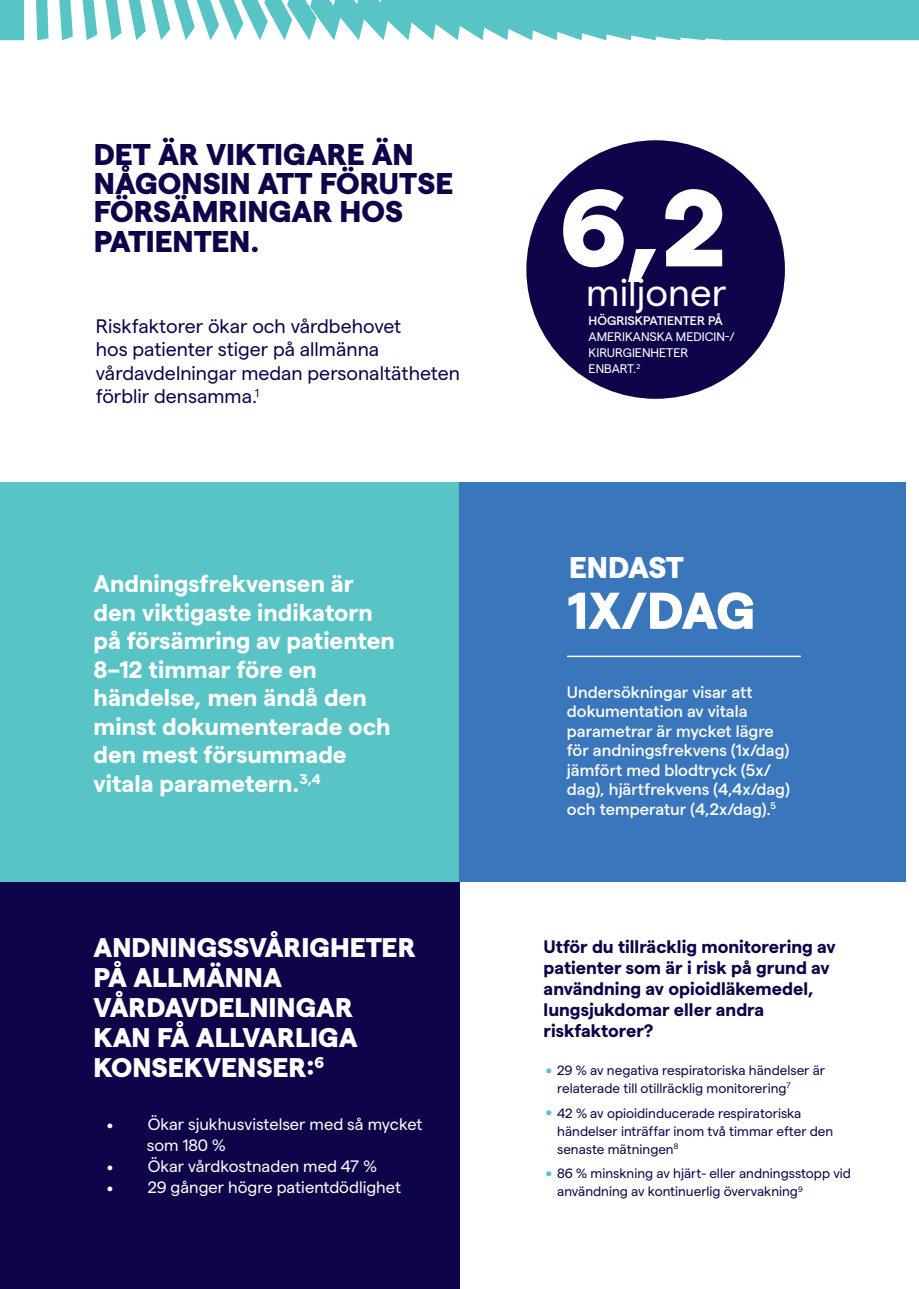
<style>
.page{position:relative;width:919px;height:1289px;background:#fff}
.page>*{position:absolute;margin:0;border:0;box-sizing:border-box;transform-origin:0 0}
.t1{font:800 109.2px "Matter";color:#fff}
.t2{font:800 51.6px "Matter";color:#fff}
.t3{font:42px "Matter";color:#59c4c6}
.t4{font:38.25px "Matter";color:#fff}
.t5{font:800 30px/29px "Matter";color:#0d0449}
.t6{font:800 30px "Matter";letter-spacing:-.015em;color:#fff}
.t7{font:800 27px/30px "Matter";color:#fff}
.t8{font:700 24px/28.5px "Matter";color:#fff}
.t9{font:19.5px/23.4px "Matter";color:#0d0449}
.t10{font:700 18px/21px "Matter";color:#0d0449}
.t11{font:500 16.5px/19.5px "Matter";color:#fff}
.t12{font:16.5px/21px "Matter";color:#fff}
.t13{font:13.5px/18px "Matter";color:#0d0449}
.t14{font:12.45px/16.2px "Matter";color:#fff}
.t15{font:500 12.45px "Matter";color:#fff}
.s1{font-size:12px}
</style>
<div class="page">
<div style="left:0;top:482px;width:460px;height:400px;background:#59c4c6"></div>
<svg style="left:0;top:0;width:918px;height:40px"></svg>
<div style="left:0;top:882px;width:459px;height:406px;background:#0d0449"></div>
<div style="left:526px;top:140px;width:258px;height:259px;background:#0d0449;border-radius:50%"></div>
<div style="left:459px;top:482px;width:447px;height:400px;background:#3976bc"></div>
<hr style="left:567px;top:655px;width:234px;height:2px;background:#fff">
<h3 class="t5" style="left:94px;top:138px;width:361px">DET ÄR VIKTIGARE ÄN<br>NÅGONSIN ATT FÖRUTSE<br>FÖRSÄMRINGAR HOS<br>PATIENTEN.</h3>
<h3 class="t9" style="left:96px;top:313px;width:366px">Riskfaktorer ökar och vårdbehovet<br>hos patienter stiger på allmänna vårdavdelningar medan personaltätheten förblir densamma.<sup>1</sup></h3>
<h3 class="t8" style="left:94px;top:567px;width:303px">Andningsfrekvensen är den viktigaste indikatorn på försämring av patienten<br>8–12 timmar före en händelse, men ändå den minst dokumenterade och den mest försummade vitala parametern.<sup>3,4</sup></h3>
<h3 class="t7" style="left:94px;top:929px;width:323px">ANDNINGSSVÅRIGHETER<br>PÅ ALLMÄNNA<br>VÅRDAVDELNINGAR<br>KAN FÅ ALLVARLIGA<br>KONSEKVENSER:<sup>6</sup></h3>
<p class="t12" style="left:147px;top:1112px;width:277px;text-indent:-40px"><span class="s1">•</span> Ökar sjukhusvistelser med så mycket som 180 %</p>
<p class="t12" style="left:107px;top:1154px;width:271px"><span class="s1">•</span> Ökar vårdkostnaden med 47 %</p>
<p class="t12" style="left:107px;top:1175px;width:295px"><span class="s1">•</span> 29 gånger högre patientdödlighet</p>
<h1 class="t1" style="left:560px;top:146px;width:169px">6,2</h1>
<h3 class="t4" style="left:586px;top:264px;width:142px">miljoner</h3>
<p class="t15" style="left:588px;top:311px;width:136px">HÖGRISKPATIENTER PÅ</p>
<p class="t14" style="left:588px;top:327px;width:147px">AMERIKANSKA MEDICIN-/<br>KIRURGIENHETER<br>ENBART.<sup>2</sup></p>
<h3 class="t6" style="left:569px;top:544px;width:116px">ENDAST</h3>
<h2 class="t2" style="left:567px;top:572px;width:190px">1X/DAG</h2>
<p class="t11" style="left:567px;top:680px;width:224px">Undersökningar visar att dokumentation av vitala parametrar är mycket lägre för andningsfrekvens (1x/dag) jämfört med blodtryck (5x/ dag), hjärtfrekvens (4,4x/dag) och temperatur (4,2x/dag).<sup>5</sup></p>
<h3 class="t10" style="left:543px;top:934px;width:293px">Utför du tillräcklig monitorering av patienter som är i risk på grund av användning av opioidläkemedel, lungsjukdomar eller andra riskfaktorer?</h3>
<h3 class="t3" style="left:543px;top:1027px;width:12px">.</h3>
<p class="t13" style="left:557px;top:1059px;width:269px">29 % av negativa respiratoriska händelser är relaterade till otillräcklig monitorering<sup>7</sup></p>
<h3 class="t3" style="left:543px;top:1069px;width:12px">.</h3>
<p class="t13" style="left:557px;top:1102px;width:277px">42 % av opioidinducerade respiratoriska händelser inträffar inom två timmar efter den senaste mätningen<sup>8</sup></p>
<h3 class="t3" style="left:543px;top:1130px;width:12px">.</h3>
<p class="t13" style="left:557px;top:1163px;width:295px">86 % minskning av hjärt- eller andningsstopp vid användning av kontinuerlig övervakning<sup>9</sup></p>
</div>
